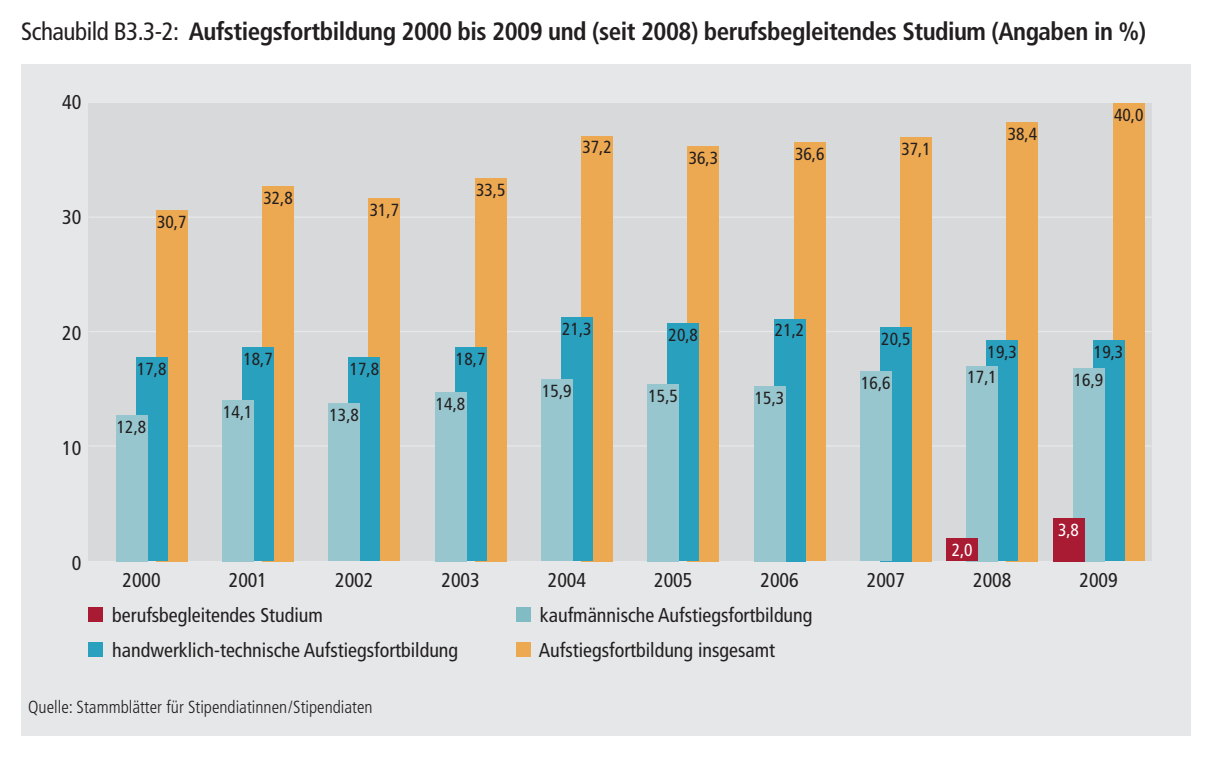
<style>
.page{position:relative;width:1212px;height:759px;background:#fff}
.page>*{position:absolute;margin:0;border:0;box-sizing:border-box;transform-origin:0 0}
.t1{font:700 condensed 25px "Frutiger";letter-spacing:-.02em;color:#231f20}
.t2{font:condensed 20px "Frutiger";color:#231f20}
.t3{font:condensed 17.5px "Frutiger";color:#231f20}
.t4{font:300 condensed 17.5px "Frutiger";color:#231f20}
.t5{font:condensed 17.5px "Frutiger";color:#fff}
.s1{font-weight:400}
</style>
<div class="page">
<div style="left:21px;top:64px;width:1169px;height:671px;background:#e6e7e8"></div>
<div style="left:88px;top:607px;width:15px;height:15px;background:#a81b33"></div>
<div style="left:516px;top:607px;width:14px;height:15px;background:#81bbc4"></div>
<div style="left:88px;top:642px;width:15px;height:14px;background:#2aa0bf"></div>
<div style="left:516px;top:642px;width:14px;height:14px;background:#eda852"></div>
<div style="left:88px;top:104px;width:1063px;height:457px;background:#d8d9db"></div>
<hr style="left:88px;top:216px;width:1063px;height:2px;background:#e6e7e8">
<hr style="left:88px;top:331px;width:1063px;height:1px;background:#e6e7e8">
<hr style="left:88px;top:445px;width:1063px;height:1px;background:#e6e7e8">
<div style="left:156px;top:210px;width:32px;height:351px;background:#eda852"></div>
<div style="left:262px;top:186px;width:32px;height:375px;background:#eda852"></div>
<div style="left:368px;top:199px;width:32px;height:362px;background:#eda852"></div>
<div style="left:475px;top:178px;width:32px;height:383px;background:#eda852"></div>
<div style="left:581px;top:136px;width:32px;height:425px;background:#eda852"></div>
<div style="left:687px;top:146px;width:32px;height:415px;background:#eda852"></div>
<div style="left:794px;top:142px;width:31px;height:419px;background:#eda852"></div>
<div style="left:900px;top:137px;width:32px;height:424px;background:#eda852"></div>
<div style="left:1006px;top:122px;width:32px;height:439px;background:#eda852"></div>
<div style="left:1113px;top:104px;width:31px;height:457px;background:#eda852"></div>
<div style="left:136px;top:357px;width:32px;height:204px;background:#2aa0bf"></div>
<div style="left:242px;top:347px;width:32px;height:214px;background:#2aa0bf"></div>
<div style="left:348px;top:357px;width:32px;height:204px;background:#2aa0bf"></div>
<div style="left:455px;top:347px;width:32px;height:214px;background:#2aa0bf"></div>
<div style="left:561px;top:317px;width:32px;height:244px;background:#2aa0bf"></div>
<div style="left:667px;top:323px;width:32px;height:238px;background:#2aa0bf"></div>
<div style="left:774px;top:319px;width:31px;height:242px;background:#2aa0bf"></div>
<div style="left:880px;top:327px;width:32px;height:234px;background:#2aa0bf"></div>
<div style="left:986px;top:340px;width:32px;height:221px;background:#2aa0bf"></div>
<div style="left:1092px;top:340px;width:32px;height:221px;background:#2aa0bf"></div>
<div style="left:116px;top:415px;width:32px;height:146px;background:#97c6ce"></div>
<div style="left:222px;top:400px;width:32px;height:161px;background:#97c6ce"></div>
<div style="left:328px;top:403px;width:32px;height:158px;background:#97c6ce"></div>
<div style="left:435px;top:392px;width:31px;height:169px;background:#97c6ce"></div>
<div style="left:541px;top:379px;width:32px;height:182px;background:#97c6ce"></div>
<div style="left:647px;top:384px;width:32px;height:177px;background:#97c6ce"></div>
<div style="left:753px;top:386px;width:32px;height:175px;background:#97c6ce"></div>
<div style="left:860px;top:371px;width:32px;height:190px;background:#97c6ce"></div>
<div style="left:966px;top:365px;width:32px;height:196px;background:#97c6ce"></div>
<div style="left:1072px;top:368px;width:32px;height:193px;background:#97c6ce"></div>
<div style="left:946px;top:538px;width:32px;height:23px;background:#a81b33"></div>
<div style="left:1052px;top:518px;width:32px;height:43px;background:#a81b33"></div>
<p class="t1" style="left:21px;top:21px;width:1126px"><span class="s1">Schaubild B3.3-2:</span> Aufstiegsfortbildung 2000 bis 2009 und (seit 2008) berufsbegleitendes Studium (Angaben in %)</p>
<p class="t2" style="left:62px;top:94px;width:21px">40</p>
<p class="t2" style="left:62px;top:209px;width:21px">30</p>
<p class="t3" style="left:157px;top:215px;width:31px">30,7</p>
<p class="t3" style="left:263px;top:191px;width:31px">32,8</p>
<p class="t3" style="left:370px;top:203px;width:31px">31,7</p>
<p class="t3" style="left:476px;top:183px;width:31px">33,5</p>
<p class="t3" style="left:582px;top:140px;width:31px">37,2</p>
<p class="t3" style="left:689px;top:151px;width:31px">36,3</p>
<p class="t3" style="left:795px;top:147px;width:31px">36,6</p>
<p class="t3" style="left:901px;top:141px;width:31px">37,1</p>
<p class="t3" style="left:1007px;top:126px;width:31px">38,4</p>
<p class="t3" style="left:1114px;top:108px;width:31px">40,0</p>
<p class="t2" style="left:62px;top:324px;width:21px">20</p>
<p class="t2" style="left:62px;top:439px;width:21px">10</p>
<p class="t2" style="left:72px;top:555px;width:11px">0</p>
<p class="t3" style="left:137px;top:362px;width:31px">17,8</p>
<p class="t3" style="left:117px;top:419px;width:31px">12,8</p>
<p class="t3" style="left:243px;top:352px;width:31px">18,7</p>
<p class="t3" style="left:350px;top:362px;width:31px">17,8</p>
<p class="t3" style="left:223px;top:404px;width:31px">14,1</p>
<p class="t3" style="left:329px;top:408px;width:31px">13,8</p>
<p class="t3" style="left:456px;top:352px;width:31px">18,7</p>
<p class="t3" style="left:436px;top:396px;width:31px">14,8</p>
<p class="t3" style="left:562px;top:322px;width:31px">21,3</p>
<p class="t3" style="left:668px;top:328px;width:31px">20,8</p>
<p class="t3" style="left:775px;top:323px;width:31px">21,2</p>
<p class="t3" style="left:542px;top:384px;width:31px">15,9</p>
<p class="t3" style="left:648px;top:388px;width:31px">15,5</p>
<p class="t3" style="left:755px;top:391px;width:31px">15,3</p>
<p class="t3" style="left:881px;top:331px;width:31px">20,5</p>
<p class="t3" style="left:987px;top:345px;width:31px">19,3</p>
<p class="t3" style="left:1094px;top:345px;width:31px">19,3</p>
<p class="t3" style="left:861px;top:376px;width:31px">16,6</p>
<p class="t3" style="left:967px;top:370px;width:31px">17,1</p>
<p class="t3" style="left:1074px;top:372px;width:31px">16,9</p>
<p class="t5" style="left:951px;top:543px;width:22px">2,0</p>
<p class="t5" style="left:1058px;top:522px;width:23px">3,8</p>
<p class="t2" style="left:122px;top:572px;width:40px">2000</p>
<p class="t2" style="left:229px;top:572px;width:40px">2001</p>
<p class="t2" style="left:335px;top:572px;width:40px">2002</p>
<p class="t2" style="left:441px;top:572px;width:40px">2003</p>
<p class="t2" style="left:548px;top:572px;width:40px">2004</p>
<p class="t2" style="left:654px;top:572px;width:40px">2005</p>
<p class="t2" style="left:760px;top:572px;width:40px">2006</p>
<p class="t2" style="left:867px;top:572px;width:40px">2007</p>
<p class="t2" style="left:973px;top:572px;width:40px">2008</p>
<p class="t2" style="left:1079px;top:572px;width:40px">2009</p>
<p class="t2" style="left:112px;top:607px;width:212px">berufsbegleitendes Studium</p>
<p class="t2" style="left:540px;top:607px;width:274px">kaufmännische Aufstiegsfortbildung</p>
<p class="t2" style="left:112px;top:641px;width:347px">handwerklich-technische Aufstiegsfortbildung</p>
<p class="t2" style="left:539px;top:641px;width:238px">Aufstiegsfortbildung insgesamt</p>
<p class="t4" style="left:28px;top:700px;width:346px">Quelle: Stammblätter für Stipendiatinnen / Stipendiaten</p>
</div>
